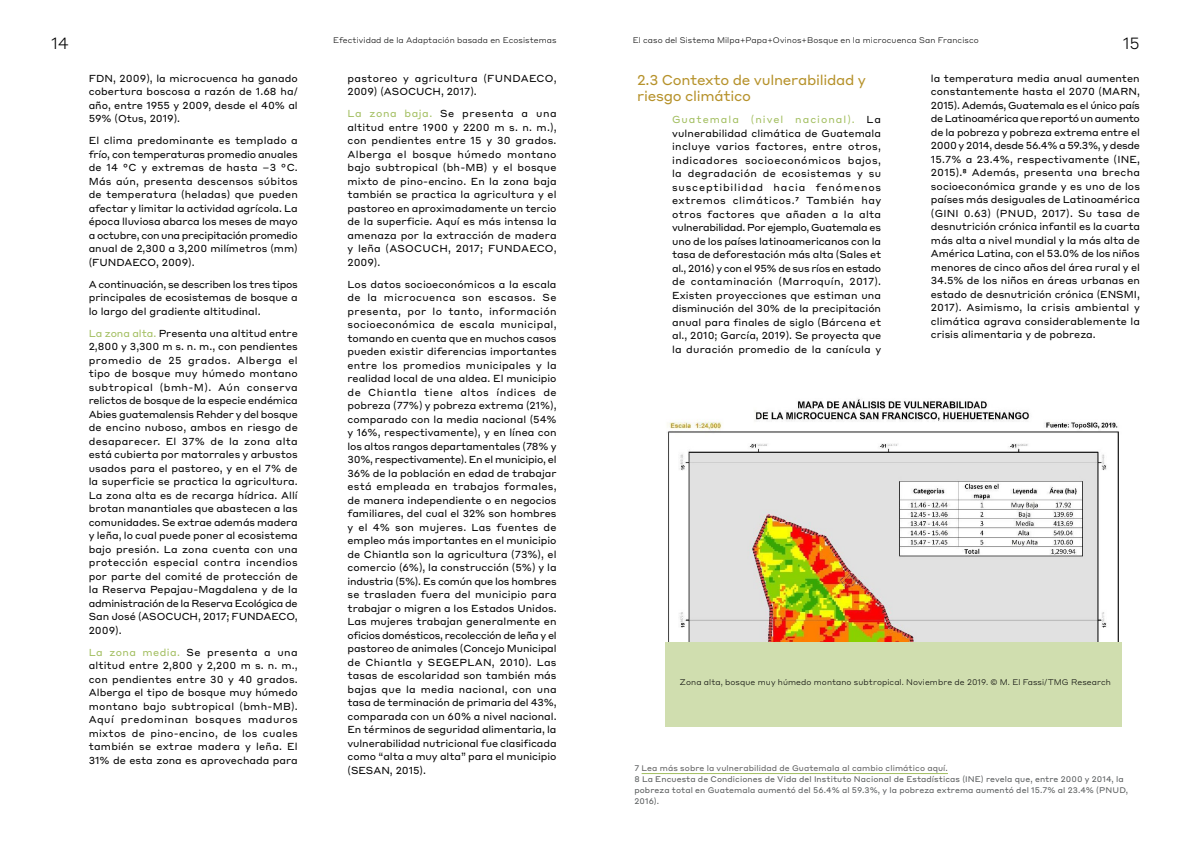
<style>
.page{position:relative;width:1191px;height:842px;background:#fff}
.page>*{position:absolute;margin:0;border:0;box-sizing:border-box;transform-origin:0 0}
.t1{font:300 16px "Styrene A";color:#000}
.t2{font:14px/16.5px "Styrene A";letter-spacing:-.02em;color:#b6922b}
.t3{font:10px/13.5px "Styrene A";letter-spacing:-.005em;color:#000;text-align:justify}
.t4{font:10px/13.5px "Styrene A";letter-spacing:.03em;color:#000}
.t5{font:8px/11px "Styrene A";letter-spacing:.01em;color:#56595a}
.t6{font:300 8px "Styrene A";letter-spacing:.01em;color:#000}
.s1{color:#a2be5f}
.s2{color:#5e5e5e}
</style>
<div class="page">
<div style="left:665px;top:397px;width:456px;height:330px;background:#d0deaf"></div>
<img style="left:665px;top:397px;width:456px;height:245px">
<hr style="left:641px;top:773px;width:307px;height:1px;background:#a2be5f">
<p class="t6" style="left:333px;top:34px;width:225px">Efectividad de la Adaptación basada en Ecosistemas</p>
<p class="t6" style="left:632px;top:34px;width:347px">El caso del Sistema Milpa+Papa+Ovinos+Bosque en la microcuenca San Francisco</p>
<h1 class="t1" style="left:51px;top:30px;width:20px">14</h1>
<h1 class="t1" style="left:1122px;top:30px;width:19px">15</h1>
<p class="t3" style="left:89px;top:71px;width:211px">FDN, 2009), la microcuenca ha ganado cobertura boscosa a razón de 1.68 ha/ año, entre 1955 y 2009, desde el 40% al 59% (Otus, 2019).</p>
<p class="t3" style="left:89px;top:133px;width:211px">El clima predominante es templado a frío, con temperaturas promedio anuales de 14 °C y extremas de hasta –3 °C.<br>Más aún, presenta descensos súbitos de temperatura (heladas) que pueden afectar y limitar la actividad agrícola. La época lluviosa abarca los meses de mayo a octubre, con una precipitación promedio anual de 2,300 a 3,200 milímetros (mm) (FUNDAECO, 2009).</p>
<p class="t3" style="left:89px;top:277px;width:211px">A continuación, se describen los tres tipos principales de ecosistemas de bosque a lo largo del gradiente altitudinal.</p>
<p class="t3" style="left:89px;top:326px;width:211px"><span class="s1">La zona alta.</span> Presenta una altitud entre 2,800 y 3,300 m s. n. m., con pendientes promedio de 25 grados. Alberga el tipo de bosque muy húmedo montano subtropical (bmh-M). Aún conserva relictos de bosque de la especie endémica Abies guatemalensis Rehder y del bosque de encino nuboso, ambos en riesgo de desaparecer. El 37% de la zona alta está cubierta por matorrales y arbustos usados para el pastoreo, y en el 7% de la superficie se practica la agricultura.<br>La zona alta es de recarga hídrica. Allí brotan manantiales que abastecen a las comunidades. Se extrae además madera y leña, lo cual puede poner al ecosistema bajo presión. La zona cuenta con una protección especial contra incendios por parte del comité de protección de la Reserva Pepajau-Magdalena y de la administración de la Reserva Ecológica de San José (ASOCUCH, 2017; FUNDAECO, 2009).</p>
<p class="t3" style="left:89px;top:645px;width:211px"><span class="s1">La zona media.</span> Se presenta a una altitud entre 2,800 y 2,200 m s. n. m., con pendientes entre 30 y 40 grados.<br>Alberga el tipo de bosque muy húmedo montano bajo subtropical (bmh-MB).<br>Aquí predominan bosques maduros mixtos de pino-encino, de los cuales también se extrae madera y leña. El 31% de esta zona es aprovechada para</p>
<p class="t4" style="left:347px;top:71px;width:211px">pastoreo y agricultura (FUNDAECO,<br>2009) (ASOCUCH, 2017).</p>
<p class="t3" style="left:347px;top:106px;width:211px"><span class="s1">La zona baja.</span> Se presenta a una altitud entre 1900 y 2200 m s. n. m.), con pendientes entre 15 y 30 grados.<br>Alberga el bosque húmedo montano bajo subtropical (bh-MB) y el bosque mixto de pino-encino. En la zona baja también se practica la agricultura y el pastoreo en aproximadamente un tercio de la superficie. Aquí es más intensa la amenaza por la extracción de madera y leña (ASOCUCH, 2017; FUNDAECO, 2009).</p>
<p class="t3" style="left:347px;top:277px;width:211px">Los datos socioeconómicos a la escala de la microcuenca son escasos. Se presenta, por lo tanto, información socioeconómica de escala municipal, tomando en cuenta que en muchos casos pueden existir diferencias importantes entre los promedios municipales y la realidad local de una aldea. El municipio de Chiantla tiene altos índices de pobreza (77%) y pobreza extrema (21%), comparado con la media nacional (54% y 16%, respectivamente), y en línea con los altos rangos departamentales (78% y 30%, respectivamente). En el municipio, el 36% de la población en edad de trabajar está empleada en trabajos formales, de manera independiente o en negocios familiares, del cual el 32% son hombres y el 4% son mujeres. Las fuentes de empleo más importantes en el municipio de Chiantla son la agricultura (73%), el comercio (6%), la construcción (5%) y la industria (5%). Es común que los hombres se trasladen fuera del municipio para trabajar o migren a los Estados Unidos.<br>Las mujeres trabajan generalmente en oficios domésticos, recolección de leña y el pastoreo de animales (Concejo Municipal de Chiantla y SEGEPLAN, 2010). Las tasas de escolaridad son también más bajas que la media nacional, con una tasa de terminación de primaria del 43%, comparada con un 60% a nivel nacional.<br>En términos de seguridad alimentaria, la vulnerabilidad nutricional fue clasificada como “alta a muy alta” para el municipio (SESAN, 2015).</p>
<h2 class="t2" style="left:637px;top:70px;width:230px">2.3 Contexto de vulnerabilidad y riesgo climático</h2>
<p class="t3" style="left:672px;top:112px;width:211px"><span class="s1">Guatemala (nivel nacional).</span> La vulnerabilidad climática de Guatemala incluye varios factores, entre otros, indicadores socioeconómicos bajos, la degradación de ecosistemas y su susceptibilidad hacia fenómenos extremos climáticos.7 También hay otros factores que añaden a la alta vulnerabilidad. Por ejemplo, Guatemala es uno de los países latinoamericanos con la tasa de deforestación más alta (Sales et al., 2016) y con el 95% de sus ríos en estado de contaminación (Marroquín, 2017).<br>Existen proyecciones que estiman una disminución del 30% de la precipitación anual para finales de siglo (Bárcena et al., 2010; García, 2019). Se proyecta que la duración promedio de la canícula y</p>
<p class="t3" style="left:931px;top:71px;width:211px">la temperatura media anual aumenten constantemente hasta el 2070 (MARN, 2015). Además, Guatemala es el único país de Latinoamérica que reportó un aumento de la pobreza y pobreza extrema entre el 2000 y 2014, desde 56.4% a 59.3%, y desde 15.7% a 23.4%, respectivamente (INE, 2015).8 Además, presenta una brecha socioeconómica grande y es uno de los países más desiguales de Latinoamérica (GINI 0.63) (PNUD, 2017). Su tasa de desnutrición crónica infantil es la cuarta más alta a nivel mundial y la más alta de América Latina, con el 53.0% de los niños menores de cinco años del área rural y el 34.5% de los niños en áreas urbanas en estado de desnutrición crónica (ENSMI, 2017). Asimismo, la crisis ambiental y climática agrava considerablemente la crisis alimentaria y de pobreza.</p>
<p class="t6" style="left:680px;top:675px;width:432px">Zona alta, bosque muy húmedo montano subtropical. Noviembre de 2019. © M. El Fassi/TMG Research</p>
<p class="t5" style="left:634px;top:761px;width:495px">7 <span class="s2">Lea más sobre la vulnerabilidad de Guatemala al cambio climático aquí.<br></span>8 La Encuesta de Condiciones de Vida del Instituto Nacional de Estadísticas (INE) revela que, entre 2000 y 2014, la pobreza total en Guatemala aumentó del 56.4% al 59.3%, y la pobreza extrema aumentó del 15.7% al 23.4% (PNUD, 2016).</p>
</div>
